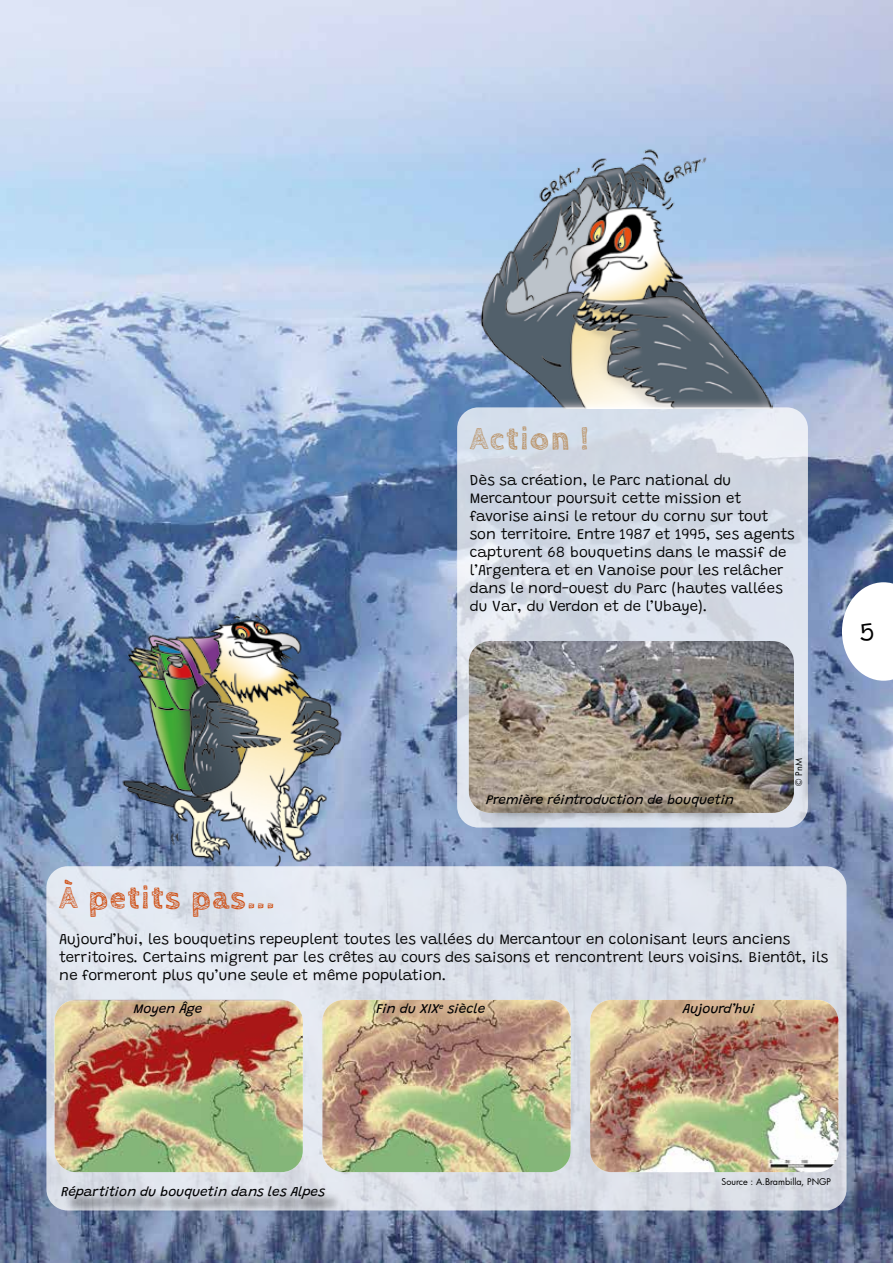
<style>
.page{position:relative;width:893px;height:1263px;background:#fff}
.page>*{position:absolute;margin:0;border:0;box-sizing:border-box;transform-origin:0 0}
.t1{font:700 33px "Cabin Sketch";letter-spacing:.05em;color:#cf4e12}
.t2{font:700 33px "Cabin Sketch";letter-spacing:.05em;color:#ba9368}
.t3{font:300 27px "Grandstander";color:#000}
.t4{font:300 15px/18px "Grandstander";color:#000}
.t5{font:italic 13.5px "Grandstander";color:#020203}
.t6{font:9px "Futura";color:#000}
</style>
<div class="page">
<img style="left:0;top:0;width:893px;height:1263px">
<svg style="left:842px;top:582px;width:51px;height:99px"></svg>
<img style="left:117px;top:604px;width:240px;height:262px">
<svg style="left:46px;top:866px;width:800px;height:344px;background:#dbe0e9"></svg>
<img style="left:55px;top:1000px;width:248px;height:172px">
<img style="left:322px;top:1000px;width:249px;height:172px">
<img style="left:590px;top:1000px;width:248px;height:172px">
<img style="left:470px;top:144px;width:302px;height:264px">
<svg style="left:457px;top:407px;width:351px;height:420px;background:#d6dce7"></svg>
<img style="left:469px;top:641px;width:325px;height:172px">
<div style="left:489px;top:797px;width:262px;height:28px;background:#000;opacity:.75"></div>
<div style="left:798px;top:762px;width:22px;height:41px;background:#000;opacity:.75"></div>
<div style="left:65px;top:1189px;width:278px;height:27px;background:#000;opacity:.75"></div>
<h1 class="t2" style="left:470px;top:420px;width:120px">Action !</h1>
<p class="t4" style="left:470px;top:470px;width:326px">Dès sa création, le Parc national du Mercantour poursuit cette mission et favorise ainsi le retour du cornu sur tout son territoire. Entre 1987 et 1995, ses agents capturent 68 bouquetins dans le massif de l’Argentera et en Vanoise pour les relâcher dans le nord-ouest du Parc (hautes vallées du Var, du Verdon et de l’Ubaye).</p>
<h2 class="t3" style="left:859px;top:611px;width:17px">5</h2>
<p class="t5" style="left:486px;top:789px;width:249px">Première réintroduction de bouquetin</p>
<p class="t6" style="left:793px;top:786px;width:29px;rotate:-90deg">© PnM</p>
<h1 class="t1" style="left:59px;top:879px;width:217px">À petits pas...</h1>
<p class="t4" style="left:59px;top:929px;width:771px">Aujourd’hui, les bouquetins repeuplent toutes les vallées du Mercantour en colonisant leurs anciens territoires. Certains migrent par les crêtes au cours des saisons et rencontrent leurs voisins. Bientôt, ils ne formeront plus qu’une seule et même population.</p>
<p class="t5" style="left:134px;top:999px;width:70px">Moyen Âge</p>
<p class="t5" style="left:376px;top:999px;width:110px">Fin du XIX<sup>e</sup> siècle</p>
<p class="t5" style="left:683px;top:999px;width:73px">Aujourd’hui</p>
<p class="t5" style="left:61px;top:1181px;width:265px">Répartition du bouquetin dans les Alpes</p>
<p class="t6" style="left:721px;top:1175px;width:111px">Source : A.Brambilla, PNGP</p>
</div>
